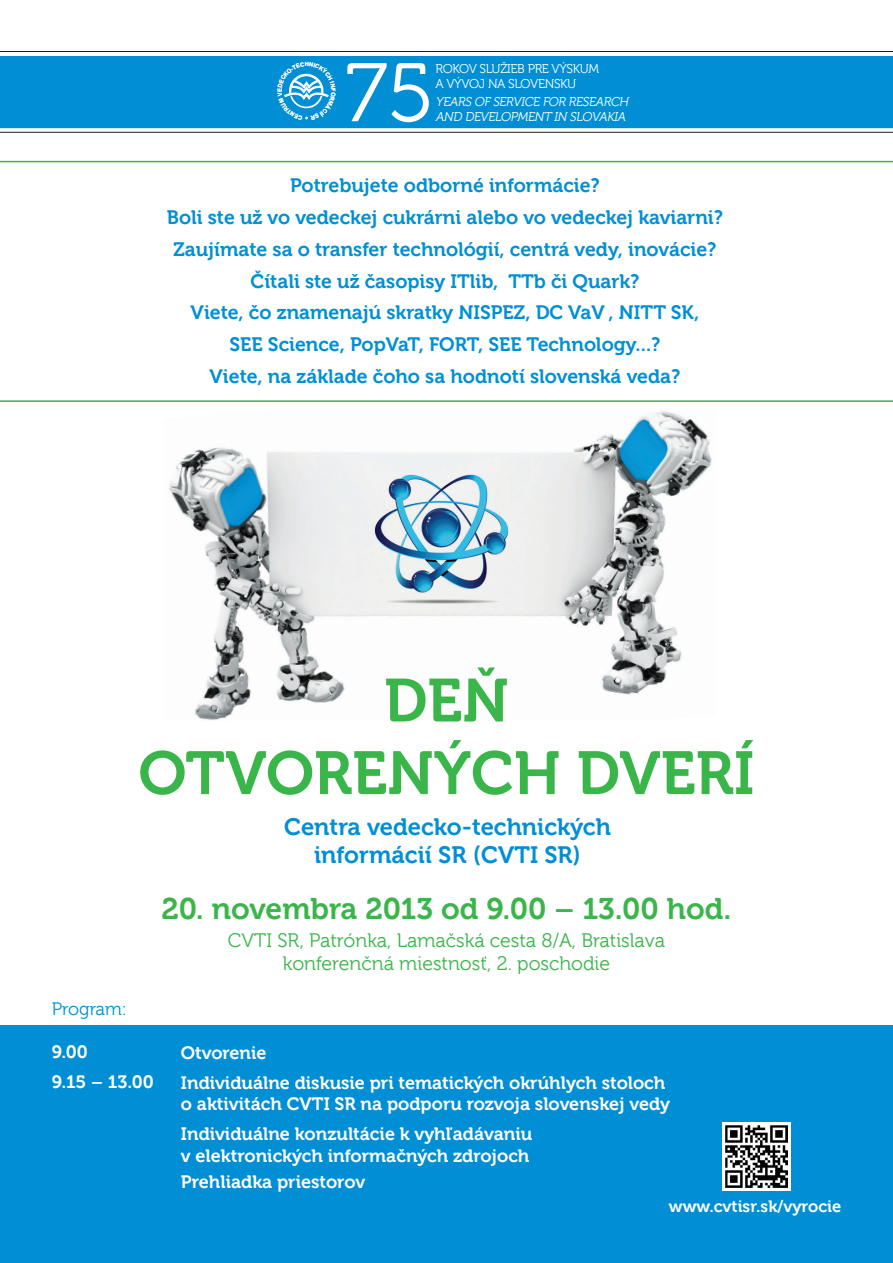
<style>
.page{position:relative;width:893px;height:1263px;background:#fff}
.page>*{position:absolute;margin:0;border:0;box-sizing:border-box;transform-origin:0 0}
.t1{font:82.5px "Museo For Dell";color:#fff}
.t2{font:700 60.45px "Museo For Dell";color:#3ab54a}
.t3{font:700 30px "Museo For Dell";color:#3ab54a}
.t4{font:700 23.85px "Museo For Dell";color:#008fd5}
.t5{font:700 19.5px "Museo For Dell";color:#008fd5}
.t6{font:19.5px/23.4px "Museo For Dell";color:#3ab54a;text-align:center}
.t7{font:700 18px "Museo For Dell";color:#fff}
.t8{font:18px "Museo For Dell";color:#008fd5}
.Normálny{font:700 16.5px "Museo For Dell";color:#fff}
.t9{font:italic 12.75px/14.2px "Museo For Dell";letter-spacing:.1em;color:#fff}
.t10{font:12.75px/14.2px "Museo For Dell";letter-spacing:-.03em;color:#fff}
</style>
<div class="page">
<div style="left:0;top:56px;width:893px;height:72px;background:#008fd5"></div>
<hr style="left:0;top:51px;width:893px;height:1px;background:#231f20">
<hr style="left:0;top:132px;width:893px;height:1px;background:#231f20">
<div style="left:0;top:1025px;width:893px;height:238px;background:#008fd5"></div>
<div style="left:722px;top:1122px;width:69px;height:69px;background:#fff"></div>
<img style="left:725px;top:1125px;width:63px;height:63px">
<svg style="left:0;top:161px;width:893px;height:241px"></svg>
<img style="left:169px;top:411px;width:543px;height:309px">
<img style="left:367px;top:461px;width:149px;height:157px">
<svg style="left:278px;top:62px;width:58px;height:58px;background:#249eda"></svg>
<p class="t10" style="left:436px;top:62px;width:165px">rokov služieb pre výskum a vývoj na Slovensku</p>
<p class="t9" style="left:436px;top:95px;width:23px">YEARS</p>
<p class="t9" style="left:474px;top:95px;width:40px">OF SERVIC</p>
<p class="t1" style="left:345px;top:48px;width:90px">75</p>
<p class="t9" style="left:436px;top:95px;width:197px;text-indent:97px">E FOR RESEARCH<br>AND DEVELOPMENT I N SLOVAKIA</p>
<p class="t5" style="left:290px;top:174px;width:311px">Potrebujete odborné informácie?</p>
<p class="t5" style="left:167px;top:206px;width:558px">Boli ste už vo vedeckej cukrárni alebo vo vedeckej kaviarni?</p>
<p class="t5" style="left:173px;top:238px;width:544px">Zaujímate sa o transfer technológií, centrá vedy, inovácie?</p>
<p class="t5" style="left:251px;top:270px;width:390px">Čítali ste už časopisy ITlib, TTb či Quark?</p>
<p class="t5" style="left:191px;top:302px;width:510px">Viete, čo znamenajú skratky NISPEZ, DC VaV , NITT SK,</p>
<p class="t5" style="left:230px;top:334px;width:432px">SEE Science, PopVaT, FORT, SEE Technology...?</p>
<p class="t5" style="left:210px;top:366px;width:472px">Viete, na základe čoho sa hodnotí slovenská veda?</p>
<p class="t2" style="left:384px;top:667px;width:126px">DEŇ</p>
<p class="t2" style="left:138px;top:739px;width:618px">OTVORENÝCH DVERÍ</p>
<p class="t4" style="left:284px;top:813px;width:328px">Centra vedecko-technických</p>
<p class="t4" style="left:314px;top:842px;width:268px">informácií SR (CVTI SR)</p>
<p class="t3" style="left:162px;top:892px;width:571px">20. novembra 2013 od 9.00 – 13.00 hod.</p>
<p class="t6" style="left:228px;top:928px;width:439px">CVTI SR, Patrónka, Lamačská cesta 8/A, Bratislava konferenčná miestnosť, 2. poschodie</p>
<p class="t8" style="left:52px;top:999px;width:77px">Program:</p>
<p class="t7" style="left:52px;top:1042px;width:38px">9.00</p>
<p class="t7" style="left:52px;top:1072px;width:104px">9.15 – 13.00</p>
<p class="t7" style="left:181px;top:1042px;width:87px">Otvorenie</p>
<p class="t7" style="left:181px;top:1072px;width:486px">Individuálne diskusie pri tematických okrúhlych stoloch</p>
<p class="t7" style="left:181px;top:1094px;width:491px">o aktivitách CVTI SR na podporu rozvoja slovenskej vedy</p>
<p class="t7" style="left:181px;top:1124px;width:353px">Individuálne konzultácie k vyhľadávaniu</p>
<p class="t7" style="left:181px;top:1146px;width:350px">v elektronických informačných zdrojoch</p>
<p class="t7" style="left:181px;top:1171px;width:186px">Prehliadka priestorov</p>
<p class="Normálny" style="left:669px;top:1197px;width:174px">www.cvtisr.sk/vyrocie</p>
</div>
